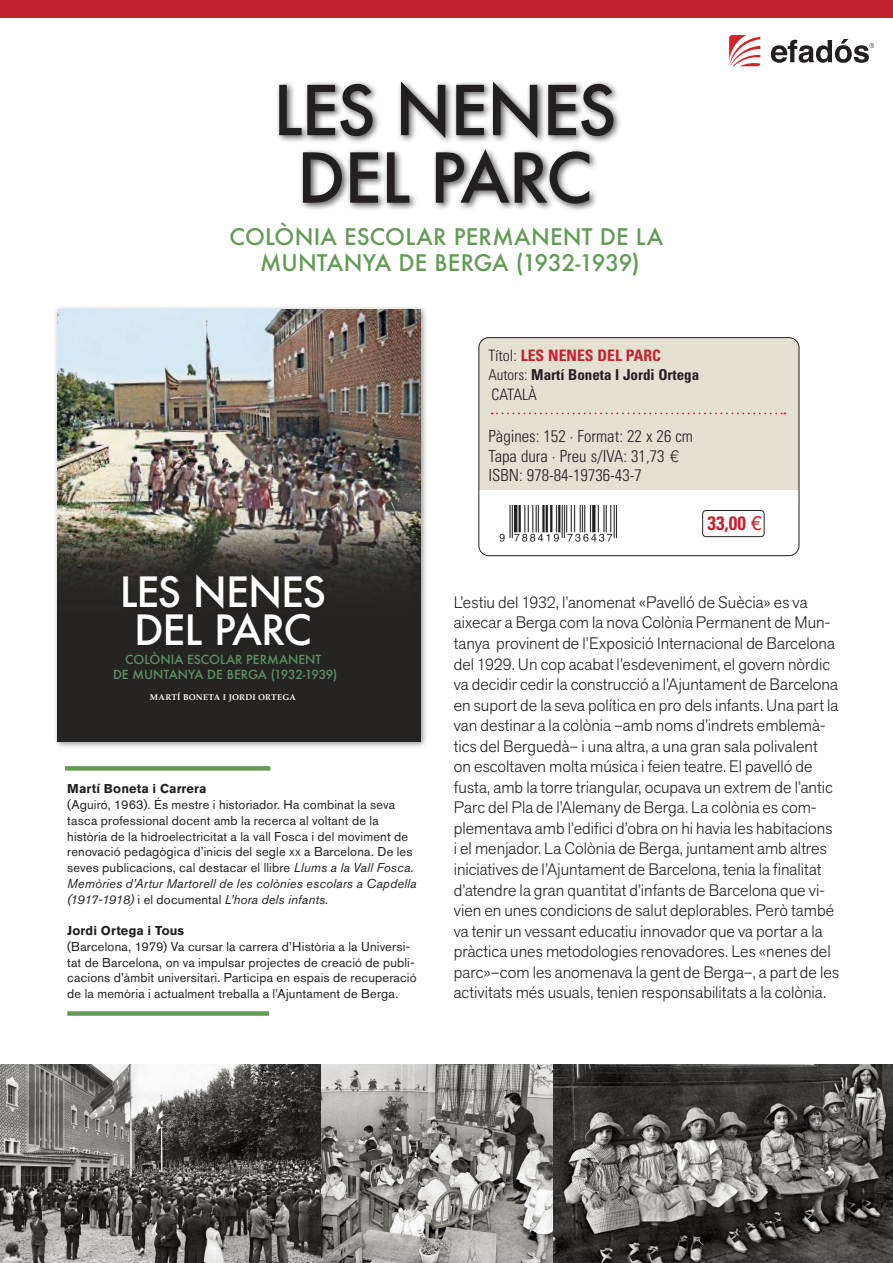
<style>
.page{position:relative;width:893px;height:1263px;background:#fff}
.page>*{position:absolute;margin:0;border:0;box-sizing:border-box;transform-origin:0 0}
.t1{font:500 66.75px/67.5px "Futura";letter-spacing:-.02em;color:#231f20;text-align:center}
.t2{font:500 40.5px/37.7px "Futura";letter-spacing:-.025em;color:#fff;text-align:center}
.t3{font:500 22.2px/26.7px "Futura";letter-spacing:.01em;color:#629a56;text-align:center}
.t4{font:700 condensed 19.35px "Univers LT Std";color:#c22330}
.t5{font:300 condensed 16.65px/19.5px "Univers LT Std";color:#231f20}
.t6{font:300 16.5px/20.5px "Akzid Grtsk Next";color:#231f20}
.t7{font:700 condensed 15.75px "Univers LT Std";color:#c22330}
.t8{font:300 condensed 15.75px "Univers LT Std";color:#231f20}
.t9{font:700 condensed 15px "Univers LT Std";color:#231f20}
.t10{font:12.75px/15.8px "Akzidenz Grotesk BQ";letter-spacing:.015em;color:#231f20}
.t11{font:700 12.75px "Akzidenz Grotesk BQ";letter-spacing:.01em;color:#231f20}
.t12{font:500 12.15px/14.7px "Futura";color:#5b9460;text-align:center}
.t13{font:700 8.25px "Palatino";letter-spacing:.015em;color:#fff}
.s1{font-weight:300;color:#231f20}
.s2{font-weight:300}
.s3{font-size:8.85px}
.s4{font-style:italic}
.s5{font-family:"Helvetica";font-stretch:normal}
.s6{font-family:"Helvetica Neue LT Std";font-weight:400;font-stretch:normal}
</style>
<div class="page">
<div style="left:53px;top:305px;width:375px;height:444px;background:#231f20;opacity:.5"></div>
<img style="left:58px;top:309px;width:362px;height:218px">
<svg style="left:58px;top:527px;width:362px;height:214px;background:#32302c"></svg>
<div style="left:122px;top:573px;width:206px;height:76px;background:#231f20"></div>
<div style="left:150px;top:692px;width:148px;height:12px;background:#231f20"></div>
<div style="left:480px;top:338px;width:319px;height:152px;background:#e4e0d2"></div>
<div style="left:478px;top:337px;width:321px;height:219px;border:1px solid #231f20;border-radius:10px"></div>
<svg style="left:492px;top:413px;width:293px;height:1px"></svg>
<img style="left:499px;top:506px;width:119px;height:36px">
<div style="left:702px;top:510px;width:62px;height:27px;border:1px solid #231f20;border-radius:3px"></div>
<img style="left:0;top:1064px;width:551px;height:199px">
<img style="left:551px;top:1064px;width:342px;height:199px">
<div style="left:0;top:0;width:893px;height:18px;background:#c22330"></div>
<div style="left:275px;top:78px;width:347px;height:135px;background:#231f20;opacity:.75"></div>
<svg style="left:729px;top:35px;width:31px;height:31px"></svg>
<svg style="left:771px;top:39px;width:103px;height:24px"></svg>
<div style="left:67px;top:1011px;width:202px;height:5px;background:#629a56"></div>
<div style="left:65px;top:766px;width:205px;height:5px;background:#629a56"></div>
<h1 class="t1" style="left:273px;top:76px;width:345px">LES NENES<br>DEL PARC</h1>
<h3 class="t3" style="left:230px;top:223px;width:435px">COLÒNIA ESCOLAR PERMANENT DE LA<br>MUNTANYA DE BERGA (1932-1939)</h3>
<p class="t7" style="left:488px;top:346px;width:174px"><span class="s1">Títol:</span> LES NENES DEL PARC</p>
<p class="t9" style="left:488px;top:366px;width:212px"><span class="s2">Autors:</span> Martí Boneta I Jordi Ortega</p>
<p class="t8" style="left:492px;top:385px;width:47px">CATALÀ</p>
<h2 class="t2" style="left:120px;top:573px;width:208px">LES NENES<br>DEL PARC</h2>
<p class="t12" style="left:113px;top:652px;width:226px">COLÒNIA ESCOLAR PERMANENT<br>DE MUNTANYA DE BERGA (1932-1939)</p>
<p class="t13" style="left:150px;top:690px;width:148px">MARTÍ BONETA I JORDI ORTEGA</p>
<p class="t11" style="left:67px;top:781px;width:141px">Martí Boneta i Carrera</p>
<p class="t10" style="left:67px;top:797px;width:351px">(Aguiró, 1963). És mestre i historiador. Ha combinat la seva tasca professional docent amb la recerca al voltant de la història de la hidroelectricitat a la vall Fosca i del moviment de renovació pedagògica d’inicis del segle <span class="s3">xx</span> a Barcelona. De les seves publicacions, cal destacar el llibre <span class="s4">Llums a la Vall Fosca.<br>Memòries d’Artur Martorell de les colònies escolars a Capdella (1917-1918)</span> i el documental <span class="s4">L’hora dels infants</span>.</p>
<p class="t11" style="left:67px;top:923px;width:118px">Jordi Ortega i Tous</p>
<p class="t10" style="left:67px;top:938px;width:351px">(Barcelona, 1979) Va cursar la carrera d’Història a la Universi&shy;tat de Barcelona, on va impulsar projectes de creació de publi&shy;cacions d’àmbit universitari. Participa en espais de recuperació de la memòria i actualment treballa a l’Ajuntament de Berga.</p>
<p class="t5" style="left:489px;top:426px;width:206px">Pàgines: 152 · Format: 22 x 26 cm<br>Tapa dura · Preu s/IVA: 31,73 <span class="s5">€<br></span>ISBN: 978-84-19736-43-7</p>
<p class="t4" style="left:707px;top:511px;width:56px">33,00 <span class="s6">€</span></p>
<p class="t6" style="left:454px;top:592px;width:387px">L’estiu del 1932, l’anomenat «Pavelló de Suècia» es va aixecar a Berga com la nova Colònia Permanent de Mun&shy;tanya provinent de l’Exposició Internacional de Barcelona del 1929. Un cop acabat l’esdeveniment, el govern nòrdic va decidir cedir la construcció a l’Ajuntament de Barcelona en suport de la seva política en pro dels infants. Una part la van destinar a la colònia –amb noms d’indrets emblemà&shy;tics del Berguedà– i una altra, a una gran sala polivalent<br>on escoltaven molta música i feien teatre. El pavelló de fusta, amb la torre triangular, ocupava un extrem de l’antic Parc del Pla de l’Alemany de Berga. La colònia es com&shy;plementava amb l’edifici d’obra on hi havia les habitacions i el menjador. La Colònia de Berga, juntament amb altres iniciatives de l’Ajuntament de Barcelona, tenia la finalitat d’atendre la gran quantitat d’infants de Barcelona que vi&shy;vien en unes condicions de salut deplorables. Però també va tenir un vessant educatiu innovador que va portar a la pràctica unes metodologies renovadores. Les «nenes del parc»–com les anomenava la gent de Berga–, a part de les activitats més usuals, tenien responsabilitats a la colònia.</p>
</div>
